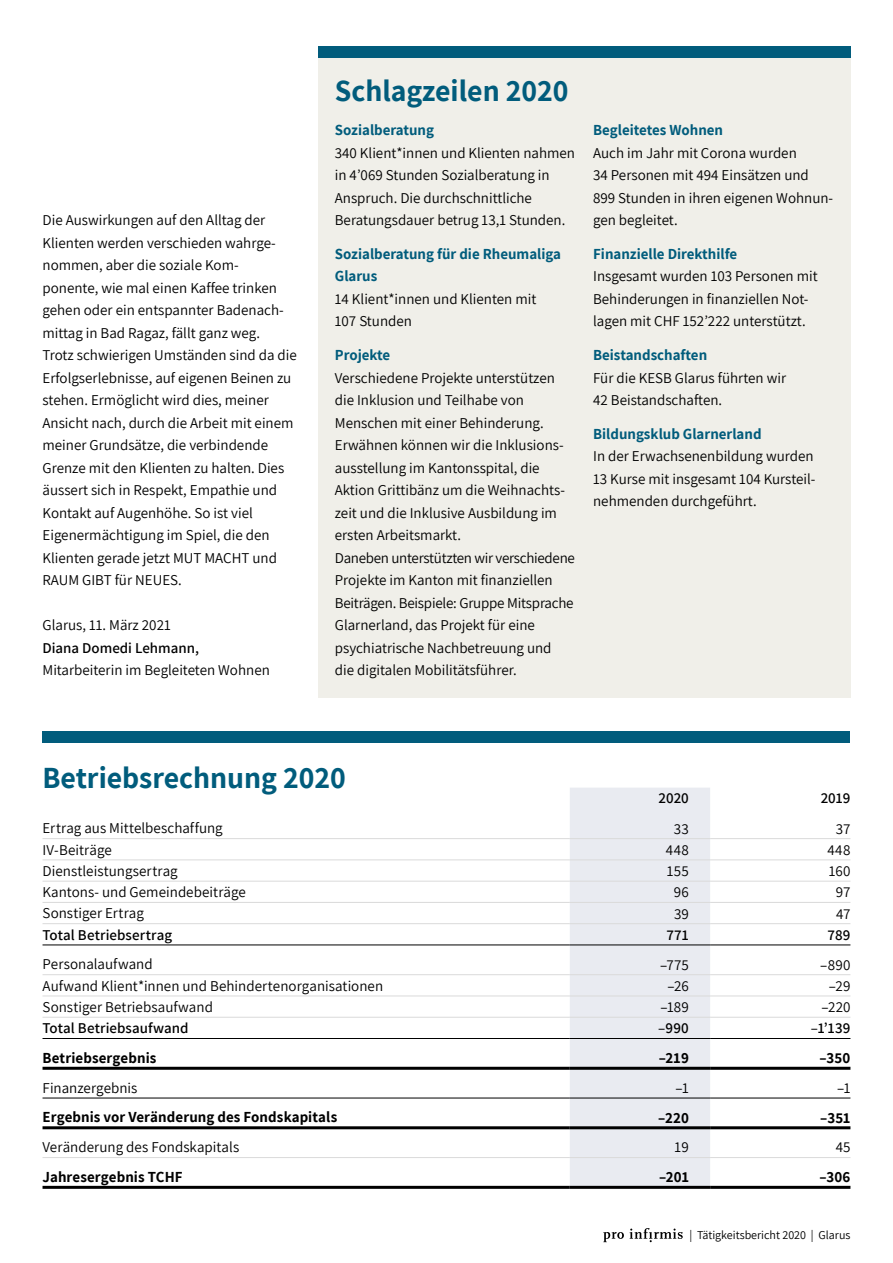
<style>
.page{position:relative;width:893px;height:1263px;background:#fff}
.page>*{position:absolute;margin:0;border:0;box-sizing:border-box;transform-origin:0 0}
.t1{font:700 30px "Assistant";color:#015c7c}
.t2{font:15px/22.5px "Assistant";color:#000}
.t3{font:700 15px/22.5px "Assistant";color:#015c7c}
.t4{font:700 15px "Assistant";letter-spacing:.005em;color:#000}
.t5{font:600 15px "Assistant";letter-spacing:.005em;color:#000}
.t6{font:12px "Assistant";color:#000}
.s1{font-weight:600}
.s2{font-weight:700;color:#015c7c}
</style>
<div class="page">
<svg style="left:603px;top:1232px;width:21px;height:10px"></svg>
<svg style="left:630px;top:1228px;width:53px;height:14px"></svg>
<div style="left:318px;top:58px;width:532px;height:640px;background:#f0efe9"></div>
<div style="left:318px;top:47px;width:532px;height:11px;background:#015c7c"></div>
<div style="left:43px;top:731px;width:807px;height:11px;background:#015c7c"></div>
<div style="left:570px;top:788px;width:140px;height:398px;background:#e9ebf1"></div>
<hr style="left:43px;top:838px;width:527px;height:1px;background:#dadada">
<hr style="left:570px;top:838px;width:140px;height:1px;background:#dadada">
<hr style="left:710px;top:838px;width:140px;height:1px;background:#dadada">
<hr style="left:43px;top:859px;width:527px;height:1px;background:#dadada">
<hr style="left:570px;top:859px;width:140px;height:1px;background:#dadada">
<hr style="left:710px;top:859px;width:140px;height:1px;background:#dadada">
<hr style="left:43px;top:881px;width:527px;height:1px;background:#dadada">
<hr style="left:570px;top:881px;width:140px;height:1px;background:#dadada">
<hr style="left:710px;top:881px;width:140px;height:1px;background:#dadada">
<hr style="left:43px;top:902px;width:527px;height:1px;background:#dadada">
<hr style="left:570px;top:902px;width:140px;height:1px;background:#dadada">
<hr style="left:710px;top:902px;width:140px;height:1px;background:#dadada">
<hr style="left:43px;top:923px;width:527px;height:1px;background:#dadada">
<hr style="left:570px;top:923px;width:140px;height:1px;background:#dadada">
<hr style="left:710px;top:923px;width:140px;height:1px;background:#dadada">
<hr style="left:43px;top:974px;width:527px;height:1px;background:#dadada">
<hr style="left:570px;top:974px;width:140px;height:1px;background:#dadada">
<hr style="left:710px;top:974px;width:140px;height:1px;background:#dadada">
<hr style="left:43px;top:995px;width:527px;height:1px;background:#dadada">
<hr style="left:570px;top:995px;width:140px;height:1px;background:#dadada">
<hr style="left:710px;top:995px;width:140px;height:1px;background:#dadada">
<hr style="left:43px;top:1017px;width:527px;height:1px;background:#dadada">
<hr style="left:570px;top:1017px;width:140px;height:1px;background:#dadada">
<hr style="left:710px;top:1017px;width:140px;height:1px;background:#dadada">
<hr style="left:43px;top:1157px;width:527px;height:1px;background:#dadada">
<hr style="left:570px;top:1157px;width:140px;height:1px;background:#dadada">
<hr style="left:710px;top:1157px;width:140px;height:1px;background:#dadada">
<hr style="left:43px;top:944px;width:527px;height:1px;background:#000">
<hr style="left:570px;top:944px;width:140px;height:1px;background:#000">
<hr style="left:710px;top:944px;width:140px;height:1px;background:#000">
<hr style="left:43px;top:1038px;width:527px;height:1px;background:#000">
<hr style="left:570px;top:1038px;width:140px;height:1px;background:#000">
<hr style="left:710px;top:1038px;width:140px;height:1px;background:#000">
<hr style="left:43px;top:1067px;width:527px;height:3px;background:#000">
<hr style="left:570px;top:1067px;width:140px;height:3px;background:#000">
<hr style="left:710px;top:1067px;width:140px;height:3px;background:#000">
<hr style="left:43px;top:1126px;width:527px;height:3px;background:#000">
<hr style="left:570px;top:1126px;width:140px;height:3px;background:#000">
<hr style="left:710px;top:1126px;width:140px;height:3px;background:#000">
<hr style="left:43px;top:1186px;width:527px;height:3px;background:#000">
<hr style="left:570px;top:1186px;width:140px;height:3px;background:#000">
<hr style="left:710px;top:1186px;width:140px;height:3px;background:#000">
<hr style="left:43px;top:1098px;width:527px;height:1px;background:#000">
<hr style="left:570px;top:1098px;width:140px;height:1px;background:#000">
<hr style="left:710px;top:1098px;width:140px;height:1px;background:#000">
<p class="t2" style="left:43px;top:208px;width:256px">Die Auswirkungen auf den Alltag der Klienten werden verschieden wahrge&shy;nommen, aber die soziale Kom&shy;ponente, wie mal einen Kaffee trinken gehen oder ein entspannter Badenach&shy;mittag in Bad Ragaz, fällt ganz weg.<br>Trotz schwierigen Umständen sind da die Erfolgserlebnisse, auf eigenen Beinen zu stehen. Ermöglicht wird dies, meiner Ansicht nach, durch die Arbeit mit einem meiner Grundsätze, die verbindende Grenze mit den Klienten zu halten. Dies äussert sich in Respekt, Empathie und Kontakt auf Augenhöhe. So ist viel Eigenermächtigung im Spiel, die den Klienten gerade jetzt MUT MACHT und RAUM GIBT für NEUES.</p>
<p class="t2" style="left:43px;top:613px;width:130px">Glarus, 11. März 2021</p>
<p class="t2" style="left:43px;top:636px;width:229px"><span class="s1">Diana Domedi Lehmann,<br></span>Mitarbeiterin im Begleiteten Wohnen</p>
<h3 class="t1" style="left:335px;top:71px;width:235px">Schlagzeilen 2020</h3>
<p class="t3" style="left:335px;top:118px;width:101px">Sozialberatung</p>
<p class="t2" style="left:335px;top:141px;width:242px">340 Klient*innen und Klienten nahmen in 4’069 Stunden Sozialberatung in Anspruch. Die durchschnittliche Beratungsdauer betrug 13,1 Stunden.</p>
<p class="t3" style="left:335px;top:242px;width:228px">Sozialberatung für die Rheumaliga<br>Glarus</p>
<p class="t2" style="left:335px;top:287px;width:203px">14 Klient*innen und Klienten mit<br>107 Stunden</p>
<p class="t3" style="left:335px;top:343px;width:57px">Projekte</p>
<p class="t2" style="left:335px;top:366px;width:231px">Verschiedene Projekte unterstützen die Inklusion und Teilhabe von Menschen mit einer Behinderung.<br>Erwähnen können wir die Inklusions&shy;ausstellung im Kantonsspital, die Aktion Grittibänz um die Weihnachts&shy;zeit und die Inklusive Ausbildung im ersten Arbeitsmarkt.</p>
<p class="t2" style="left:335px;top:546px;width:242px">Daneben unterstützten wir verschiedene Projekte im Kanton mit finanziellen Beiträgen. Beispiele: Gruppe Mitsprache Glarnerland, das Projekt für eine psychiatrische Nachbetreuung und<br>die digitalen Mobilitätsführer.</p>
<p class="t3" style="left:593px;top:118px;width:131px">Begleitetes Wohnen</p>
<p class="t2" style="left:593px;top:141px;width:240px">Auch im Jahr mit Corona wurden<br>34 Personen mit 494 Einsätzen und<br>899 Stunden in ihren eigenen Wohnun&shy;gen begleitet.</p>
<p class="t3" style="left:593px;top:242px;width:146px">Finanzielle Direkthilfe</p>
<p class="t2" style="left:593px;top:264px;width:226px">Insgesamt wurden 103 Personen mit<br>Behinderungen in finanziellen Not&shy;lagen mit CHF 152’222 unterstützt.</p>
<p class="t2" style="left:593px;top:343px;width:194px"><span class="s2">Beistandschaften<br></span>Für die KESB Glarus führten wir<br>42 Beistandschaften.</p>
<p class="t3" style="left:593px;top:422px;width:170px">Bildungsklub Glarnerland</p>
<p class="t2" style="left:593px;top:444px;width:223px;text-align:justify">In der Erwachsenenbildung wurden 13 Kurse mit insgesamt 104 Kursteil&shy;nehmenden durchgeführt.</p>
<h2 class="t1" style="left:43px;top:757px;width:305px">Betriebsrechnung 2020</h2>
<p class="t5" style="left:659px;top:788px;width:32px">2020</p>
<p class="t5" style="left:821px;top:788px;width:31px">2019</p>
<p class="t2" style="left:43px;top:816px;width:182px">Ertrag aus Mittelbeschaffung</p>
<p class="t2" style="left:674px;top:816px;width:16px">33</p>
<p class="t2" style="left:836px;top:816px;width:16px">37</p>
<p class="t2" style="left:43px;top:838px;width:71px">IV-Beiträge</p>
<p class="t2" style="left:666px;top:838px;width:25px">448</p>
<p class="t2" style="left:827px;top:838px;width:25px">448</p>
<p class="t2" style="left:43px;top:859px;width:137px">Dienstleistungsertrag</p>
<p class="t2" style="left:667px;top:859px;width:24px">155</p>
<p class="t2" style="left:829px;top:859px;width:23px">160</p>
<p class="t2" style="left:43px;top:880px;width:205px">Kantons- und Gemeindebeiträge</p>
<p class="t2" style="left:674px;top:880px;width:17px">96</p>
<p class="t2" style="left:836px;top:880px;width:16px">97</p>
<p class="t2" style="left:43px;top:901px;width:103px">Sonstiger Ertrag</p>
<p class="t2" style="left:674px;top:901px;width:16px">39</p>
<p class="t2" style="left:836px;top:901px;width:16px">47</p>
<p class="t5" style="left:43px;top:924px;width:131px">Total Betriebsertrag</p>
<p class="t5" style="left:666px;top:924px;width:24px">771</p>
<p class="t5" style="left:828px;top:924px;width:24px">789</p>
<p class="t2" style="left:43px;top:952px;width:112px">Personalaufwand</p>
<p class="t2" style="left:660px;top:953px;width:30px">–775</p>
<p class="t2" style="left:820px;top:953px;width:32px">–890</p>
<p class="t2" style="left:43px;top:974px;width:342px">Aufwand Klient*innen und Behindertenorganisationen</p>
<p class="t2" style="left:667px;top:974px;width:23px">–26</p>
<p class="t2" style="left:829px;top:974px;width:23px">–29</p>
<p class="t2" style="left:43px;top:995px;width:172px">Sonstiger Betriebsaufwand</p>
<p class="t2" style="left:660px;top:995px;width:30px">–189</p>
<p class="t2" style="left:821px;top:995px;width:31px">–220</p>
<p class="t5" style="left:43px;top:1018px;width:148px">Total Betriebsaufwand</p>
<p class="t5" style="left:658px;top:1018px;width:32px">–990</p>
<p class="t5" style="left:811px;top:1018px;width:41px">–1’139</p>
<p class="t4" style="left:43px;top:1048px;width:115px">Betriebsergebnis</p>
<p class="t4" style="left:659px;top:1048px;width:32px">–219</p>
<p class="t4" style="left:819px;top:1048px;width:32px">–350</p>
<p class="t2" style="left:43px;top:1076px;width:96px">Finanzergebnis</p>
<p class="t2" style="left:675px;top:1076px;width:15px">–1</p>
<p class="t2" style="left:837px;top:1076px;width:15px">–1</p>
<p class="t4" style="left:43px;top:1107px;width:296px">Ergebnis vor Veränderung des Fondskapitals</p>
<p class="t4" style="left:658px;top:1107px;width:32px">–220</p>
<p class="t4" style="left:820px;top:1107px;width:32px">–351</p>
<p class="t2" style="left:43px;top:1135px;width:198px">Veränderung des Fondskapitals</p>
<p class="t2" style="left:675px;top:1135px;width:16px">19</p>
<p class="t2" style="left:836px;top:1135px;width:16px">45</p>
<p class="t4" style="left:43px;top:1167px;width:142px">Jahresergebnis TCHF</p>
<p class="t4" style="left:659px;top:1167px;width:31px">–201</p>
<p class="t4" style="left:819px;top:1167px;width:33px">–306</p>
<p class="t6" style="left:689px;top:1226px;width:163px">| Tätigkeitsbericht 2020 | Glarus</p>
</div>
